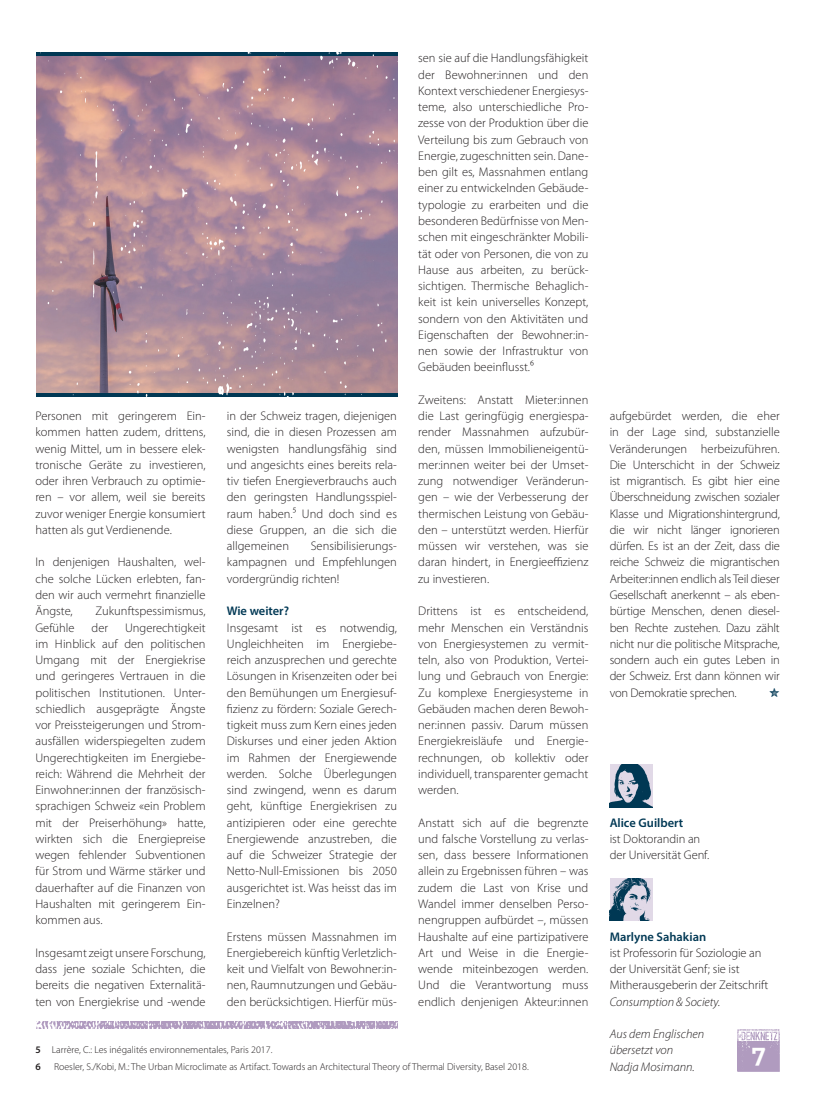
<style>
.page{position:relative;width:833px;height:1117px;background:#fff}
.page>*{position:absolute;margin:0;border:0;box-sizing:border-box;transform-origin:0 0}
.t1{font:700 27.5px "Zilla Slab";color:#fff}
.t2{font:300 12.5px/16.2px "Myriad Pro";color:#231f20;text-align:justify}
.t3{font:italic 300 12.5px/16.2px "Myriad Pro";color:#231f20}
.t4{font:600 12.5px "Myriad Pro";color:#003854}
.t5{font:12.5px "Veneer Extras";color:#003854}
.t6{font:300 10px/17.2px "Myriad Pro";color:#231f20}
.s1{font-weight:600}
</style>
<div class="page">
<img style="left:737px;top:1029px;width:43px;height:42px">
<img style="left:609px;top:878px;width:43px;height:42px">
<img style="left:36px;top:1021px;width:361px;height:6px">
<img style="left:609px;top:764px;width:43px;height:42px">
<img style="left:36px;top:52px;width:361px;height:345px">
<p class="t2" style="left:35px;top:407px;width:172px">Personen mit geringerem Ein&shy;kommen hatten zudem, drittens, wenig Mittel, um in bessere elek&shy;tronische Geräte zu investieren, oder ihren Verbrauch zu optimie&shy;ren – vor allem, weil sie bereits zuvor weniger Energie konsumiert hatten als gut Verdienende.</p>
<p class="t2" style="left:35px;top:554px;width:172px">In denjenigen Haushalten, wel&shy;che solche Lücken erlebten, fan&shy;den wir auch vermehrt finanzielle Ängste,</p>
<p class="t2" style="left:96px;top:602px;width:111px">Zukunftspessimismus,</p>
<p class="t2" style="left:35px;top:619px;width:41px">Gefühle</p>
<p class="t2" style="left:92px;top:619px;width:18px">der</p>
<p class="t2" style="left:35px;top:619px;width:172px;text-indent:90px">Ungerechtigkeit im Hinblick auf den politischen Umgang mit der Energiekrise und geringeres Vertrauen in die politischen Institutionen. Unter&shy;schiedlich ausgeprägte Ängste vor Preissteigerungen und Strom&shy;ausfällen widerspiegelten zudem Ungerechtigkeiten im Energiebe&shy;reich: Während die Mehrheit der Einwohner:innen der französisch&shy;sprachigen Schweiz «ein Problem mit der Preiserhöhung» hatte, wirkten sich die Energiepreise wegen fehlender Subventionen für Strom und Wärme stärker und dauerhafter auf die Finanzen von Haushalten mit geringerem Ein&shy;kommen aus.</p>
<p class="t2" style="left:35px;top:944px;width:172px">Insgesamt zeigt unsere Forschung, dass jene soziale Schichten, die bereits die negativen Externalitä&shy;ten von Energiekrise und -wende</p>
<p class="t2" style="left:227px;top:407px;width:172px">in der Schweiz tragen, diejenigen sind, die in diesen Prozessen am wenigsten handlungsfähig sind und angesichts eines bereits rela&shy;tiv tiefen Energieverbrauchs auch den geringsten Handlungsspiel&shy;raum haben.⁵ Und doch sind es diese Gruppen, an die sich die allgemeinen</p>
<p class="t2" style="left:227px;top:537px;width:172px;text-indent:84px">Sensibilisierungs&shy;kampagnen und Empfehlungen vordergründig richten!</p>
<p class="t4" style="left:227px;top:603px;width:64px">Wie weiter?</p>
<p class="t2" style="left:227px;top:619px;width:172px">Insgesamt ist es notwendig, Ungleichheiten im Energiebe&shy;reich anzusprechen und gerechte Lösungen in Krisenzeiten oder bei den Bemühungen um Energiesuf&shy;fizienz zu fördern: Soziale Gerech&shy;tigkeit muss zum Kern eines jeden Diskurses und einer jeden Aktion im Rahmen der Energiewende werden. Solche Überlegungen sind zwingend, wenn es darum geht, künftige Energiekrisen zu antizipieren oder eine gerechte Energiewende anzustreben, die auf die Schweizer Strategie der Netto-Null-Emissionen bis 2050 ausgerichtet ist. Was heisst das im Einzelnen?</p>
<p class="t2" style="left:227px;top:927px;width:172px">Erstens müssen Massnahmen im Energiebereich künftig Verletzlich&shy;keit und Vielfalt von Bewohner:in&shy;nen, Raumnutzungen und Gebäu&shy;den berücksichtigen. Hierfür müs-</p>
<p class="t2" style="left:418px;top:50px;width:172px">sen sie auf die Handlungsfähigkeit der Bewohner:innen und den Kontext verschiedener Energiesys&shy;teme, also unterschiedliche Pro&shy;zesse von der Produktion über die Verteilung bis zum Gebrauch von Energie, zugeschnitten sein. Dane&shy;ben gilt es, Massnahmen entlang einer zu entwickelnden Gebäude&shy;typologie zu erarbeiten und die besonderen Bedürfnisse von Men&shy;schen mit eingeschränkter Mobili&shy;tät oder von Personen, die von zu Hause aus arbeiten, zu berück&shy;sichtigen. Thermische Behaglich&shy;keit ist kein universelles Konzept, sondern von den Aktivitäten und Eigenschaften der Bewohner:in&shy;nen sowie der Infrastruktur von Gebäuden beeinflusst.⁶</p>
<p class="t2" style="left:418px;top:391px;width:172px">Zweitens: Anstatt Mieter:innen die Last geringfügig energiespa&shy;render Massnahmen aufzubür&shy;den, müssen Immobilieneigentü&shy;mer:innen weiter bei der Umset&shy;zung notwendiger Veränderun&shy;gen – wie der Verbesserung der thermischen Leistung von Gebäu&shy;den – unterstützt werden. Hierfür müssen wir verstehen, was sie daran hindert, in Energieeffizienz zu investieren.</p>
<p class="t2" style="left:418px;top:602px;width:172px">Drittens ist es entscheidend, mehr Menschen ein Verständnis von Energiesystemen zu vermit&shy;teln, also von Produktion, Vertei&shy;lung und Gebrauch von Energie:<br>Zu komplexe Energiesysteme in Gebäuden machen deren Bewoh&shy;ner:innen passiv. Darum müssen Energiekreisläufe und Energie&shy;rechnungen, ob kollektiv oder individuell, transparenter gemacht werden.</p>
<p class="t2" style="left:418px;top:814px;width:172px">Anstatt sich auf die begrenzte und falsche Vorstellung zu verlas&shy;sen, dass bessere Informationen allein zu Ergebnissen führen – was zudem die Last von Krise und Wandel immer denselben Perso&shy;nengruppen aufbürdet –, müssen Haushalte auf eine partizipativere Art und Weise in die Energie&shy;wende miteinbezogen werden.<br>Und die Verantwortung muss endlich denjenigen Akteur:innen</p>
<p class="t6" style="left:35px;top:1040px;width:238px"><span class="s1">5</span> Larrère, C.: Les inégalités environnementales, Paris 2017.<br><span class="s1">6</span></p>
<p class="t6" style="left:54px;top:1057px;width:476px">Roesler, S./Kobi, M.: The Urban Microclimate as Artifact. Towards an Architectural Theory of Thermal Diversity, Basel 2018.</p>
<p class="t2" style="left:609px;top:407px;width:172px">aufgebürdet werden, die eher in der Lage sind, substanzielle Veränderungen herbeizuführen.<br>Die Unterschicht in der Schweiz ist migrantisch. Es gibt hier eine Überschneidung zwischen sozialer Klasse und Migrationshintergrund, die wir nicht länger ignorieren dürfen. Es ist an der Zeit, dass die reiche Schweiz die migrantischen Arbeiter:innen endlich als Teil dieser Gesellschaft anerkennt – als eben&shy;bürtige Menschen, denen diesel&shy;ben Rechte zustehen. Dazu zählt nicht nur die politische Mitsprache, sondern auch ein gutes Leben in der Schweiz. Erst dann können wir von Demokratie sprechen.</p>
<p class="t5" style="left:769px;top:684px;width:12px">Y</p>
<p class="t4" style="left:609px;top:814px;width:75px">Alice Guilbert</p>
<p class="t2" style="left:609px;top:830px;width:101px">ist Doktorandin an der Universität Genf.</p>
<p class="t4" style="left:609px;top:928px;width:98px">Marlyne Sahakian</p>
<p class="t2" style="left:609px;top:944px;width:160px;text-align:left">ist Professorin für Soziologie an der Universität Genf; sie ist<br>Mitherausgeberin der Zeitschrift</p>
<p class="t3" style="left:609px;top:992px;width:112px">Consumption &amp; Society.</p>
<p class="t3" style="left:609px;top:1025px;width:96px">Aus dem Englischen übersetzt von<br>Nadja Mosimann.</p>
<h1 class="t1" style="left:752px;top:1036px;width:15px">7</h1>
</div>
